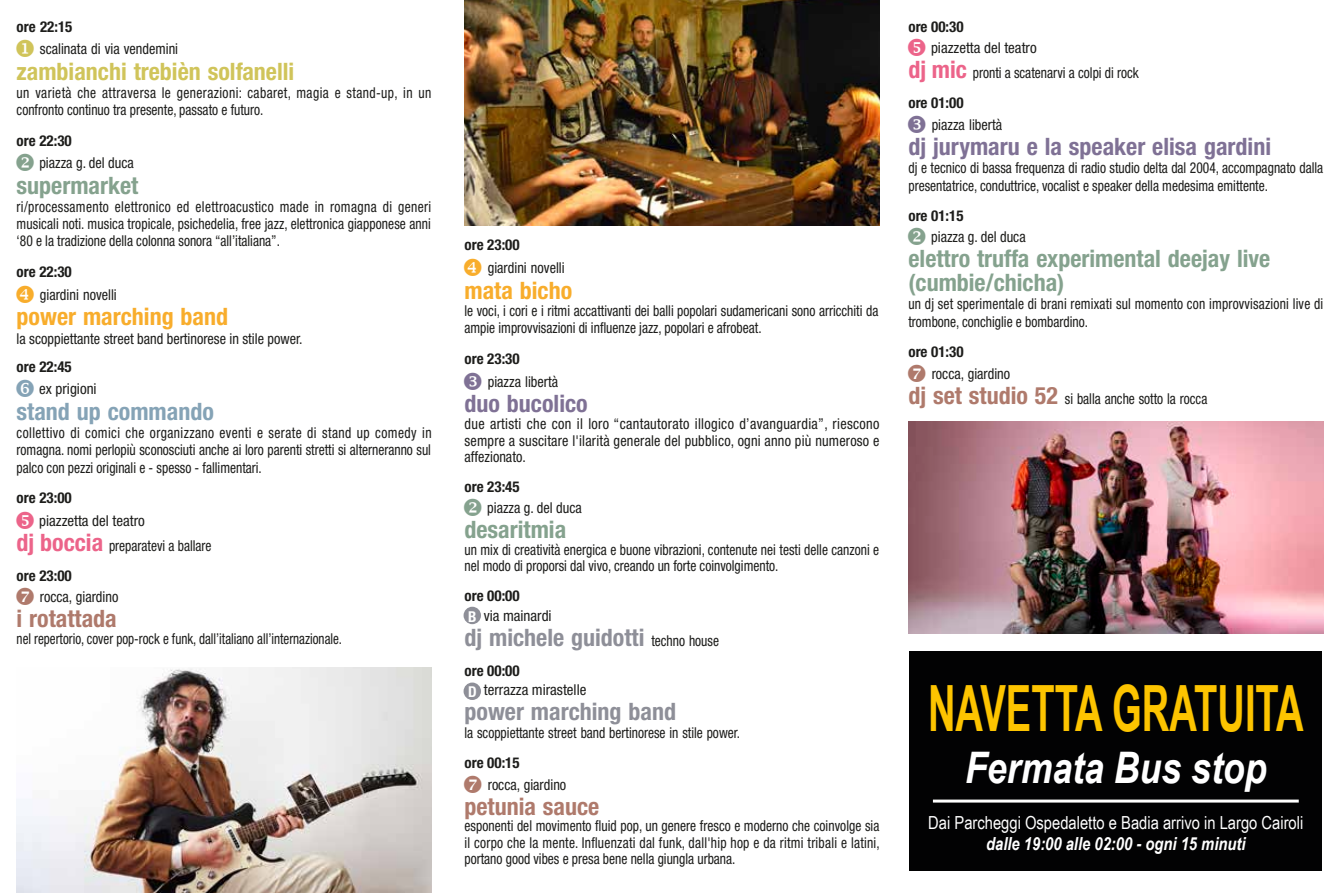
<style>
.page{position:relative;width:1340px;height:893px;background:#fff}
.page>*{position:absolute;margin:0;border:0;box-sizing:border-box;transform-origin:0 0}
.t1{font:700 63.9px "Arial Narrow";color:#fdc400;scale:.73 1}
.t2{font:italic 700 43.5px "Arial Narrow";color:#fff}
.t3{font:700 condensed 24px/24.3px "Helvetica Neue LT Std";color:#85a28e}
.t4{font:700 condensed 24px "Helvetica Neue LT Std";color:#8e8f98}
.t5{font:700 condensed 24px "Helvetica Neue LT Std";color:#7f7195}
.t6{font:700 condensed 24px "Helvetica Neue LT Std";color:#d0c45a}
.t7{font:700 condensed 24px "Helvetica Neue LT Std";color:#f8ad2c}
.t8{font:700 condensed 24px "Helvetica Neue LT Std";color:#af7a6c}
.t9{font:700 condensed 24px "Helvetica Neue LT Std";color:#85a3b6}
.t10{font:18px "Arial Narrow";color:#fff}
.t11{font:italic 700 18px "Arial Narrow";color:#fff}
.t12{font:condensed 15px/17.4px "Helvetica Neue LT Std";color:#1d1d1b;scale:.9 1}
.t13{font:condensed 15px/16.5px "Helvetica Neue LT Std";color:#1d1d1b;text-align:justify;scale:.95 1}
.t14{font:condensed 15px/19.5px "Helvetica Neue LT Std";color:#1d1d1b}
.t15{font:700 condensed 15px "Helvetica Neue LT Std";color:#1d1d1b}
.t16{font:condensed 15px/17.4px "Helvetica Neue LT Std";letter-spacing:.03em;color:#1d1d1b;scale:.9 1}
.t17{font:condensed 15px "Helvetica Neue LT Std";color:#1d1d1b;scale:.87 1}
.s1{font-weight:700;font-size:24px;color:#ec648a}
.s2{font-weight:700}
.s3{font-weight:700;color:#fff}
.s4{font-weight:400;font-size:15px;color:#1d1d1b}
.s5{font-weight:700;font-size:24px;color:#af7a6c}
</style>
<div class="page">
<img style="left:464px;top:0;width:415px;height:226px">
<img style="left:17px;top:668px;width:414px;height:225px">
<img style="left:908px;top:421px;width:415px;height:213px">
<div style="left:463px;top:607px;width:18px;height:17px;background:#8e8f98;border-radius:50%"></div>
<div style="left:463px;top:682px;width:18px;height:18px;background:#8e8f98;border-radius:50%"></div>
<div style="left:909px;top:651px;width:413px;height:220px;background:#020203"></div>
<hr style="left:932px;top:800px;width:366px;height:3px;background:#fff">
<p class="t15" style="left:17px;top:18px;width:57px">ore 22:15</p>
<p class="t13" style="left:40px;top:41px;width:147px">scalinata di via vendemini</p>
<h3 class="t6" style="left:17px;top:57px;width:279px">zambianchi trebièn solfanelli</h3>
<p class="t16" style="left:17px;top:84px;width:462px">un varietà che attraversa le generazioni: cabaret, magia e stand-up, in un confronto continuo tra presente, passato e futuro.</p>
<p class="t15" style="left:17px;top:132px;width:57px">ore 22:30</p>
<p class="t13" style="left:39px;top:155px;width:101px">piazza g. del duca</p>
<h3 class="t3" style="left:17px;top:173px;width:123px">supermarket</h3>
<p class="t12" style="left:17px;top:197px;width:462px;text-align:justify">ri/processamento elettronico ed elettroacustico made in romagna di generi musicali noti. musica tropicale, psichedelia, free jazz, elettronica giapponese anni ‘80 e la tradizione della colonna sonora “all’italiana”.</p>
<p class="t15" style="left:17px;top:263px;width:57px">ore 22:30</p>
<p class="t13" style="left:40px;top:286px;width:82px">giardini novelli</p>
<h3 class="t7" style="left:17px;top:302px;width:213px">power marching band</h3>
<p class="t13" style="left:17px;top:331px;width:303px">la scoppiettante street band bertinorese in stile power.</p>
<p class="t15" style="left:17px;top:358px;width:57px">ore 22:45</p>
<p class="t14" style="left:39px;top:379px;width:59px">ex prigioni</p>
<h3 class="t9" style="left:17px;top:397px;width:199px">stand up commando</h3>
<p class="t12" style="left:17px;top:424px;width:462px;text-align:justify">collettivo di comici che organizzano eventi e serate di stand up comedy in romagna. nomi perlopiù sconosciuti anche ai loro parenti stretti si alterneranno sul palco con pezzi originali e - spesso - fallimentari.</p>
<p class="t15" style="left:17px;top:489px;width:57px">ore 23:00</p>
<p class="t14" style="left:17px;top:508px;width:196px;line-height:25px;text-indent:23px">piazzetta del teatro<br><span class="s1">dj boccia</span> preparatevi a ballare</p>
<p class="t15" style="left:17px;top:566px;width:57px">ore 23:00</p>
<p class="t13" style="left:40px;top:588px;width:84px">rocca, giardino</p>
<h3 class="t8" style="left:17px;top:604px;width:102px">i rotattada</h3>
<p class="t17" style="left:17px;top:630px;width:375px">nel repertorio, cover pop-rock e funk, dall’italiano all’internazionale.</p>
<p class="t15" style="left:464px;top:236px;width:57px">ore 23:00</p>
<p class="t13" style="left:488px;top:259px;width:82px">giardini novelli</p>
<h3 class="t7" style="left:464px;top:275px;width:109px">mata bicho</h3>
<p class="t12" style="left:464px;top:302px;width:461px">le voci, i cori e i ritmi accattivanti dei balli popolari sudamericani sono arricchiti da ampie improvvisazioni di influenze jazz, popolari e afrobeat.</p>
<p class="t15" style="left:464px;top:350px;width:57px">ore 23:30</p>
<p class="t13" style="left:488px;top:373px;width:76px">piazza libertà</p>
<h3 class="t5" style="left:464px;top:389px;width:125px">duo bucolico</h3>
<p class="t13" style="left:464px;top:415px;width:438px">due artisti che con il loro “cantautorato illogico d’avanguardia”, riescono sempre a suscitare l'ilarità generale del pubblico, ogni anno più numeroso e affezionato.</p>
<p class="t15" style="left:464px;top:478px;width:57px">ore 23:45</p>
<p class="t13" style="left:487px;top:500px;width:101px">piazza g. del duca</p>
<h3 class="t3" style="left:464px;top:517px;width:103px">desaritmia</h3>
<p class="t12" style="left:464px;top:541px;width:462px;line-height:16.5px">un mix di creatività energica e buone vibrazioni, contenute nei testi delle canzoni e nel modo di proporsi dal vivo, creando un forte coinvolgimento.</p>
<p class="t14" style="left:464px;top:586px;width:89px"><span class="s2">ore 00:00<br></span><span class="s3">B</span> via mainardi</p>
<h3 class="t4" style="left:464px;top:623px;width:256px">dj michele guidotti <span class="s4">techno house</span></h3>
<p class="t14" style="left:464px;top:661px;width:123px"><span class="s2">ore 00:00<br></span><span class="s3">D</span> terrazza mirastelle</p>
<h3 class="t4" style="left:464px;top:697px;width:213px">power marching band</h3>
<p class="t12" style="left:464px;top:724px;width:308px">la scoppiettante street band bertinorese in stile power.</p>
<p class="t15" style="left:464px;top:754px;width:57px">ore 00:15</p>
<p class="t13" style="left:488px;top:776px;width:84px">rocca, giardino</p>
<h3 class="t8" style="left:464px;top:792px;width:136px">petunia sauce</h3>
<p class="t12" style="left:464px;top:818px;width:463px;line-height:16.5px;text-align:justify">esponenti del movimento fluid pop, un genere fresco e moderno che coinvolge sia il corpo che la mente. Influenzati dal funk, dall'hip hop e da ritmi tribali e latini, portano good vibes e presa bene nella giungla urbana.</p>
<p class="t15" style="left:908px;top:18px;width:57px">ore 00:30</p>
<p class="t14" style="left:908px;top:35px;width:232px;line-height:25px;text-indent:23px">piazzetta del teatro<br><span class="s1">dj mic</span> pronti a scatenarvi a colpi di rock</p>
<p class="t15" style="left:908px;top:94px;width:57px">ore 01:00</p>
<p class="t13" style="left:931px;top:116px;width:76px">piazza libertà</p>
<h3 class="t5" style="left:908px;top:132px;width:364px">dj jurymaru e la speaker elisa gardini</h3>
<p class="t12" style="left:908px;top:158px;width:462px;line-height:18px">dj e tecnico di bassa frequenza di radio studio delta dal 2004, accompagnato dalla presentatrice, conduttrice, vocalist e speaker della medesima emittente.</p>
<p class="t15" style="left:908px;top:206px;width:57px">ore 01:15</p>
<p class="t13" style="left:931px;top:228px;width:101px">piazza g. del duca</p>
<h3 class="t3" style="left:908px;top:246px;width:363px">elettro truffa experimental deejay live (cumbie/chicha)</h3>
<p class="t12" style="left:908px;top:295px;width:462px;line-height:18px">un dj set sperimentale di brani remixati sul momento con improvvisazioni live di trombone, conchiglie e bombardino.</p>
<p class="t15" style="left:908px;top:343px;width:57px">ore 01:30</p>
<p class="t13" style="left:908px;top:361px;width:316px;line-height:25px;text-indent:23px">rocca, giardino<br><span class="s5">dj set studio 52</span> si balla anche sotto la rocca</p>
<h1 class="t1" style="left:928px;top:660px;width:516px">NAVETTA GRATUITA</h1>
<h2 class="t2" style="left:965px;top:735px;width:303px">Fermata Bus stop</h2>
<p class="t10" style="left:928px;top:809px;width:376px">Dai Parcheggi Ospedaletto e Badia arrivo in Largo Cairoli</p>
<p class="t11" style="left:986px;top:830px;width:261px">dalle 19:00 alle 02:00 - ogni 15 minuti</p>
</div>
